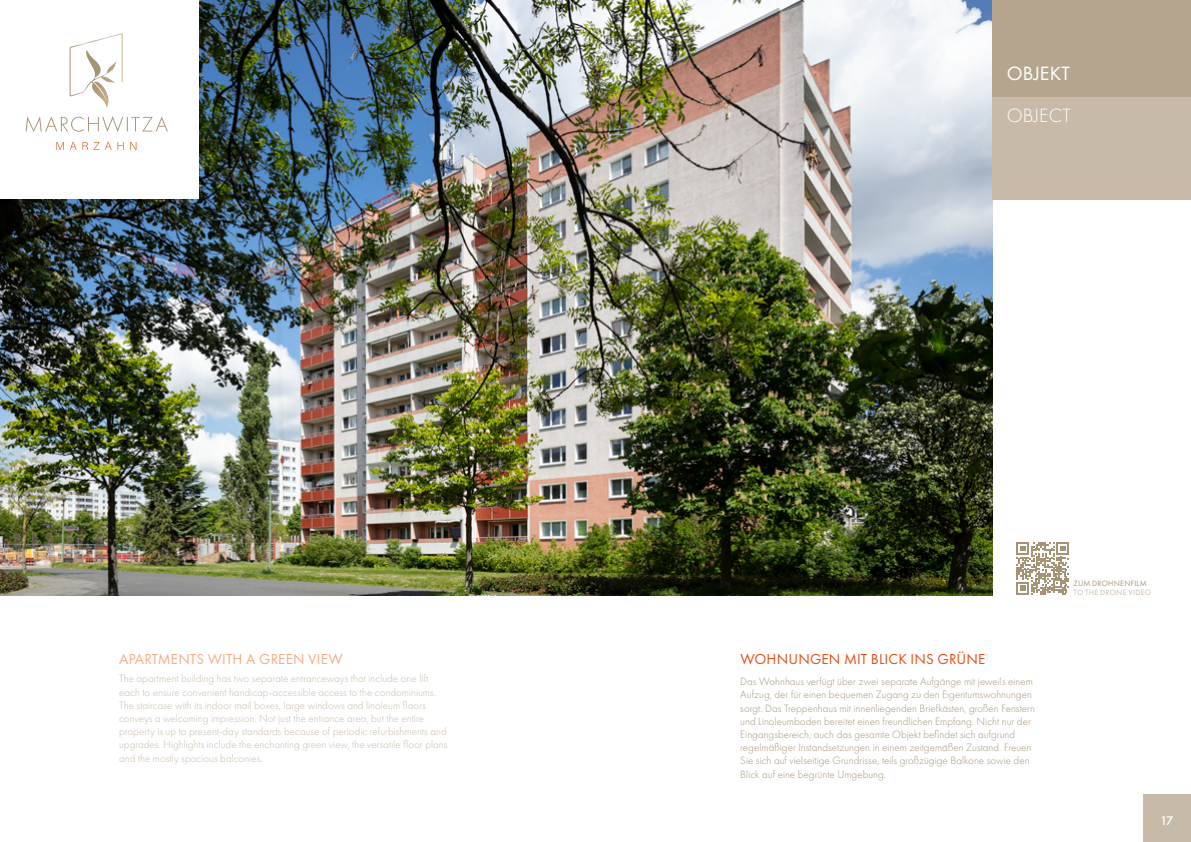
<style>
.page{position:relative;width:1191px;height:842px;background:#fff}
.page>*{position:absolute;margin:0;border:0;box-sizing:border-box;transform-origin:0 0}
.t1{font:20px "Futura PT";letter-spacing:.01em;color:#fff}
.t2{font:300 20px "Futura PT";letter-spacing:.01em;color:#fff}
.t3{font:15px "Futura PT";letter-spacing:.01em;color:#e94c16}
.t4{font:15px "Futura PT";letter-spacing:.01em;color:#f6ad86}
.t5{font:500 13px "Futura PT";color:#fff}
.t6{font:300 11px/13.2px "Futura PT";letter-spacing:.005em;color:#a69275}
.t7{font:300 11px/13.2px "Futura PT";letter-spacing:.005em;color:#c7baa8}
.t8{font:8px "Futura PT";letter-spacing:.03em;color:#c7baa8}
.t9{font:8px "Futura PT";letter-spacing:.03em;color:#a69275}
</style>
<div class="page">
<div style="left:1142px;top:794px;width:49px;height:48px;background:#c7baa8"></div>
<img style="left:0;top:0;width:992px;height:595px">
<div style="left:0;top:0;width:198px;height:198px;background:#fff"></div>
<svg style="left:26px;top:116px;width:142px;height:16px"></svg>
<svg style="left:56px;top:142px;width:80px;height:8px"></svg>
<svg style="left:69px;top:33px;width:54px;height:74px"></svg>
<svg style="left:1016px;top:542px;width:53px;height:53px"></svg>
<div style="left:992px;top:0;width:199px;height:97px;background:#b6a58e"></div>
<div style="left:992px;top:97px;width:199px;height:102px;background:#c7baa8"></div>
<h2 class="t4" style="left:119px;top:650px;width:225px">APARTMENTS WITH A GREEN VIEW</h2>
<p class="t7" style="left:119px;top:672px;width:330px">The apartment building has two separate entranceways that include one lift each to ensure convenient handicap-accessible access to the condominiums.<br>The staircase with its indoor mail boxes, large windows and linoleum floors conveys a welcoming impression. Not just the entrance area, but the entire property is up to present-day standards because of periodic refurbishments and upgrades. Highlights include the enchanting green view, the versatile floor plans and the mostly spacious balconies.</p>
<h1 class="t1" style="left:1006px;top:61px;width:65px">OBJEKT</h1>
<h1 class="t2" style="left:1006px;top:104px;width:66px">OBJECT</h1>
<h2 class="t3" style="left:740px;top:650px;width:246px">WOHNUNGEN MIT BLICK INS GRÜNE</h2>
<p class="t6" style="left:740px;top:675px;width:296px">Das Wohnhaus verfügt über zwei separate Aufgänge mit jeweils einem Aufzug, der für einen bequemen Zugang zu den Eigentumswohnungen sorgt. Das Treppenhaus mit innenliegenden Briefkästen, großen Fenstern und Linoleumboden bereitet einen freundlichen Empfang. Nicht nur der Eingangsbereich, auch das gesamte Objekt befindet sich aufgrund regelmäßiger Instandsetzungen in einem zeitgemäßen Zustand. Freuen Sie sich auf vielseitige Grundrisse, teils großzügige Balkone sowie den Blick auf eine begrünte Umgebung.</p>
<p class="t9" style="left:1073px;top:578px;width:74px">ZUM DROHNENFILM</p>
<p class="t8" style="left:1073px;top:588px;width:79px">TO THE DRONE VIDEO</p>
<p class="t5" style="left:1160px;top:813px;width:15px">17</p>
</div>
